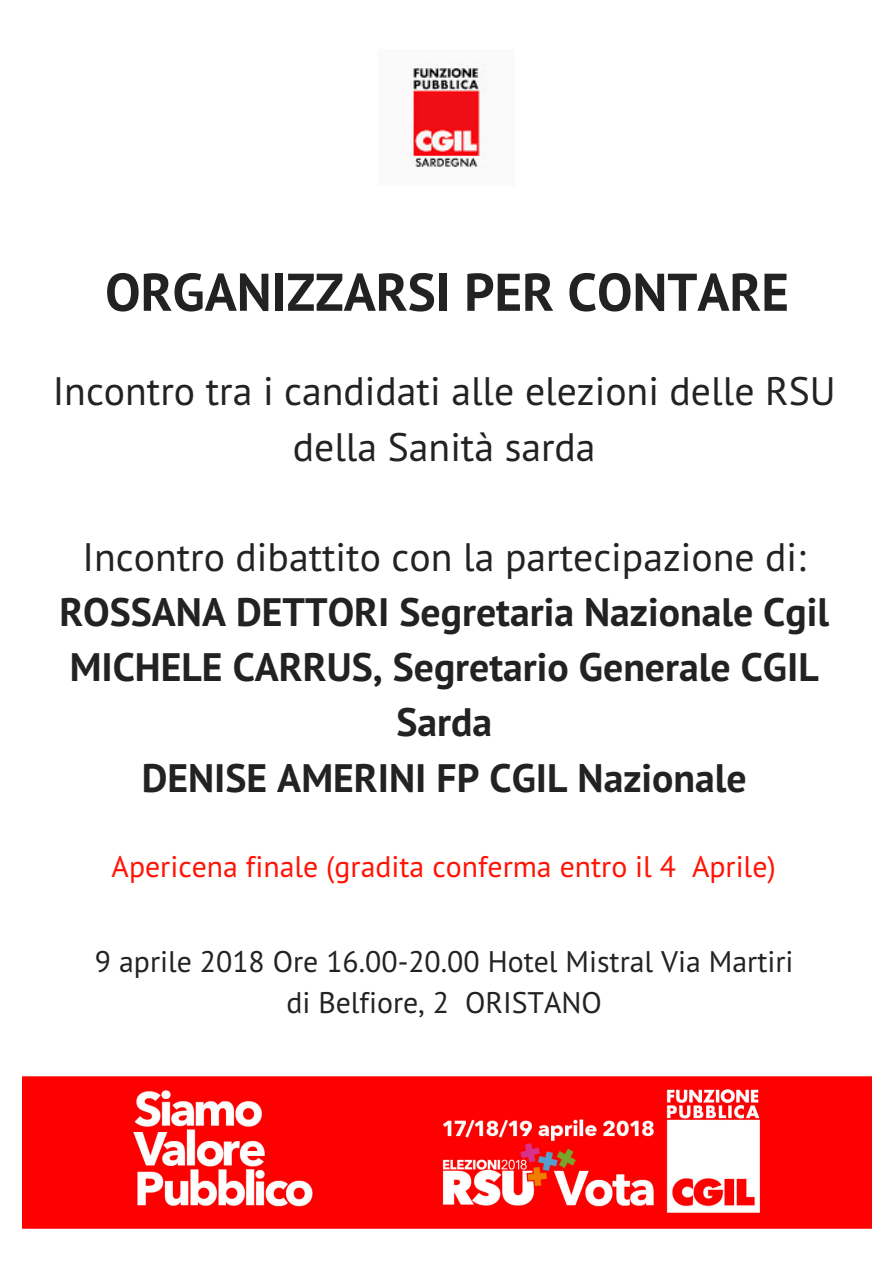
<style>
.page{position:relative;width:893px;height:1263px;background:#fff}
.page>*{position:absolute;margin:0;border:0;box-sizing:border-box;transform-origin:0 0}
.t1{font:700 52.95px "PT Sans";color:#222}
.t2{font:700 39.75px/55.2px "PT Sans";color:#222;text-align:center}
.t3{font:39.75px/55.2px "PT Sans";color:#222;text-align:center}
.t4{font:29.85px/41.7px "PT Sans";color:#222;text-align:center}
.t5{font:29.85px "PT Sans";color:#ff1305}
</style>
<div class="page">
<img style="left:411px;top:60px;width:77px;height:107px">
<img style="left:23px;top:1076px;width:848px;height:153px">
<h1 class="t1" style="left:105px;top:257px;width:685px">ORGANIZZARSI PER CONTARE</h1>
<p class="t3" style="left:53px;top:363px;width:784px">Incontro tra i candidati alle elezioni delle RSU della Sanità sarda</p>
<p class="t3" style="left:83px;top:529px;width:725px">Incontro dibattito con la partecipazione di:</p>
<p class="t2" style="left:59px;top:584px;width:771px">ROSSANA DETTORI Segretaria Nazionale Cgil<br>MICHELE CARRUS, Segretario Generale CGIL<br>Sarda<br>DENISE AMERINI FP CGIL Nazionale</p>
<p class="t5" style="left:112px;top:847px;width:666px">Apericena finale (gradita conferma entro il 4 Aprile)</p>
<p class="t4" style="left:95px;top:940px;width:700px">9 aprile 2018 Ore 16.00-20.00 Hotel Mistral Via Martiri di Belfiore, 2 ORISTANO</p>
</div>
